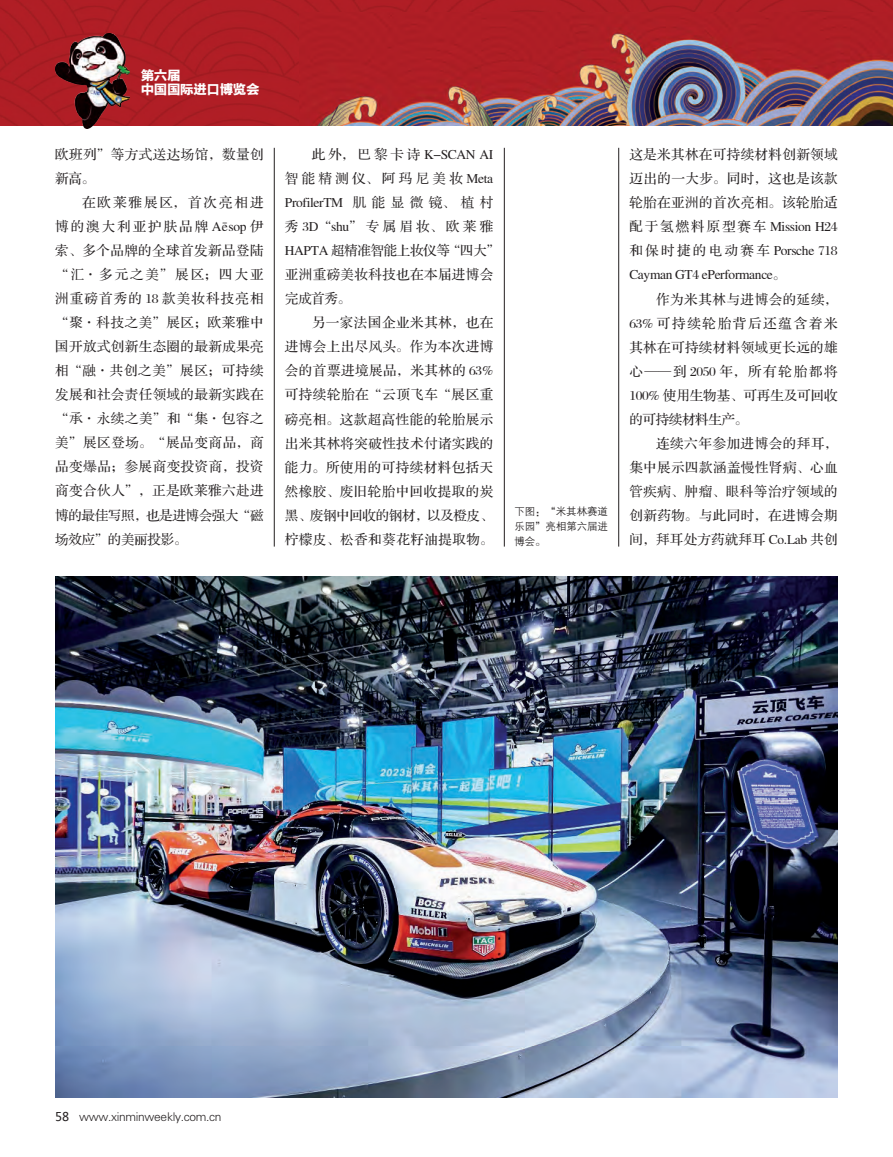
<style>
.page{position:relative;width:893px;height:1157px;background:#fff}
.page>*{position:absolute;margin:0;border:0;box-sizing:border-box;transform-origin:0 0}
.t1{font:13.5px "FZS3 JW GB1 0";letter-spacing:.035em;color:#231f20}
.t2{font:13.5px "FZS3 JW GB1 0";letter-spacing:-.025em;color:#231f20}
.t3{font:13.5px "FZS3 JW GB1 0";letter-spacing:.245em;color:#231f20}
.t4{font:13.5px "FZS3 JW GB1 0";letter-spacing:.06em;color:#231f20}
.t5{font:13.5px "FZS3 JW GB1 0";letter-spacing:.175em;color:#231f20}
.t6{font:13.5px "FZS3 JW GB1 0";letter-spacing:.015em;color:#231f20}
.t7{font:13.5px "FZS3 JW GB1 0";letter-spacing:-.005em;color:#231f20}
.t8{font:13.5px "FZS3 JW GB1 0";letter-spacing:.15em;color:#231f20}
.t9{font:13.5px "FZS3 JW GB1 0";letter-spacing:.13em;color:#231f20}
.t10{font:13.5px "FZS3 JW GB1 0";letter-spacing:.085em;color:#231f20}
.t11{font:13.5px "FZS3 JW GB1 0";letter-spacing:.095em;color:#231f20}
.t12{font:13.5px "FZS3 JW GB1 0";letter-spacing:.125em;color:#231f20}
.t13{font:13.5px "FZS3 JW GB1 0";letter-spacing:.14em;color:#231f20}
.t14{font:13.5px/14.7px "FZYDCHK GBK1 0";letter-spacing:-.025em;color:#fff}
.t15{font:13.5px "FZS3 JW GB1 0";letter-spacing:.145em;color:#231f20}
.t16{font:12px "FZXH1 JW GB1 0";letter-spacing:-.025em;color:#231f20}
.t17{font:10.5px/15px "FZZDXJW GB1 0";letter-spacing:-.01em;color:#231f20;text-align:justify}
.s1{font-family:"Microsoft Ya Hei"}
</style>
<div class="page">
<img style="left:0;top:0;width:893px;height:125px">
<img style="left:299px;top:13px;width:594px;height:112px">
<img style="left:55px;top:34px;width:74px;height:95px">
<hr style="left:618px;top:148px;width:1px;height:398px;background:#231f20">
<hr style="left:504px;top:148px;width:1px;height:398px;background:#231f20">
<hr style="left:274px;top:148px;width:1px;height:398px;background:#231f20">
<img style="left:55px;top:576px;width:783px;height:521px">
<p class="t14" style="left:141px;top:68px;width:120px">第六届<br>中国国际进口博览会</p>
<p class="t1" style="left:55px;top:148px;width:210px">欧班列”等方式送达场馆，数量创</p>
<p class="t1" style="left:55px;top:172px;width:41px">新高。</p>
<p class="t15" style="left:82px;top:196px;width:183px">在欧莱雅展区，首次亮相进</p>
<p class="t8" style="left:55px;top:220px;width:210px">博的澳大利亚护肤品牌 Aēsop 伊</p>
<p class="t1" style="left:55px;top:244px;width:210px">索、多个品牌的全球首发新品登陆</p>
<p class="t13" style="left:55px;top:268px;width:210px">“汇·多元之美”展区；四大亚</p>
<p class="t10" style="left:55px;top:292px;width:210px">洲重磅首秀的 18 款美妆科技亮相</p>
<p class="t1" style="left:55px;top:316px;width:210px">“聚·科技之美”展区；欧莱雅中</p>
<p class="t1" style="left:55px;top:340px;width:210px">国开放式创新生态圈的最新成果亮</p>
<p class="t1" style="left:55px;top:364px;width:210px">相“融·共创之美”展区；可持续</p>
<p class="t1" style="left:55px;top:388px;width:210px">发展和社会责任领域的最新实践在</p>
<p class="t1" style="left:55px;top:412px;width:210px">“承·永续之美”和“集·包容之</p>
<p class="t1" style="left:55px;top:436px;width:210px">美”展区登场。“展品变商品，商</p>
<p class="t1" style="left:55px;top:460px;width:210px">品变爆品；参展商变投资商，投资</p>
<p class="t1" style="left:55px;top:484px;width:210px">商变合伙人”，正是欧莱雅六赴进</p>
<p class="t2" style="left:55px;top:508px;width:210px">博的最佳写照，也是进博会强大“磁</p>
<p class="t2" style="left:55px;top:532px;width:133px">场效应”的美丽投影。</p>
<p class="t11" style="left:312px;top:148px;width:183px">此外，巴黎卡诗 K-SCAN AI</p>
<p class="t3" style="left:285px;top:172px;width:210px">智能精测仪、阿玛尼美妆 Meta</p>
<p class="t2" style="left:285px;top:196px;width:210px">ProfilerTM 肌能显微镜、植村</p>
<p class="t3" style="left:285px;top:220px;width:210px">秀3D“shu”专属眉妆、欧莱雅</p>
<p class="t2" style="left:285px;top:244px;width:217px">HAPTA 超精准智能上妆仪等“四大”</p>
<p class="t1" style="left:285px;top:268px;width:210px">亚洲重磅美妆科技也在本届进博会</p>
<p class="t1" style="left:285px;top:292px;width:68px">完成首秀。</p>
<p class="t1" style="left:312px;top:316px;width:183px">另一家法国企业米其林，也在</p>
<p class="t1" style="left:285px;top:340px;width:210px">进博会上出尽风头。作为本次进博</p>
<p class="t1" style="left:285px;top:364px;width:210px">会的首票进境展品，米其林的 63%</p>
<p class="t1" style="left:285px;top:388px;width:210px">可持续轮胎在“云顶飞车“展区重</p>
<p class="t1" style="left:285px;top:412px;width:210px">磅亮相。这款超高性能的轮胎展示</p>
<p class="t1" style="left:285px;top:436px;width:210px">出米其林将突破性技术付诸实践的</p>
<p class="t1" style="left:285px;top:460px;width:210px">能力。所使用的可持续材料包括天</p>
<p class="t1" style="left:285px;top:484px;width:210px">然橡胶、废旧轮胎中回收提取的炭</p>
<p class="t2" style="left:285px;top:508px;width:210px">黑、废钢中回收的钢材，以及橙皮、</p>
<p class="t1" style="left:285px;top:532px;width:210px">柠檬皮、松香和葵花籽油提取物。</p>
<p class="t17" style="left:514px;top:504px;width:95px">下图：“米其林赛道乐园”亮相第六届进博会。</p>
<p class="t1" style="left:629px;top:148px;width:210px">这是米其林在可持续材料创新领域</p>
<p class="t1" style="left:629px;top:172px;width:210px">迈出的一大步。同时，这也是该款</p>
<p class="t1" style="left:629px;top:196px;width:210px">轮胎在亚洲的首次亮相。该轮胎适</p>
<p class="t4" style="left:629px;top:220px;width:210px">配于氢燃料原型赛车 Mission H24</p>
<p class="t5" style="left:629px;top:244px;width:210px">和保时捷的电动赛车Porsche 718</p>
<p class="t2" style="left:629px;top:268px;width:158px">Cayman GT4 ePerformance。</p>
<p class="t1" style="left:656px;top:292px;width:183px">作为米其林与进博会的延续，</p>
<p class="t12" style="left:629px;top:316px;width:210px">63% 可持续轮胎背后还蕴含着米</p>
<p class="t1" style="left:629px;top:340px;width:210px">其林在可持续材料领域更长远的雄</p>
<p class="t9" style="left:629px;top:364px;width:210px">心——到 2050 年，所有轮胎都将</p>
<p class="t7" style="left:629px;top:388px;width:210px">100% 使用生物基、可再生及可回收</p>
<p class="t2" style="left:629px;top:412px;width:120px">的可持续材料生产。</p>
<p class="t1" style="left:656px;top:436px;width:183px">连续六年参加进博会的拜耳，</p>
<p class="t1" style="left:629px;top:460px;width:210px">集中展示四款涵盖慢性肾病、心血</p>
<p class="t1" style="left:629px;top:484px;width:210px">管疾病、肿瘤、眼科等治疗领域的</p>
<p class="t1" style="left:629px;top:508px;width:210px">创新药物。与此同时，在进博会期</p>
<p class="t6" style="left:629px;top:532px;width:210px">间，拜耳处方药就拜耳 Co.Lab 共创</p>
<p class="t16" style="left:55px;top:1109px;width:168px"><span class="s1">58</span> www.xinminweekly.com.cn</p>
</div>
